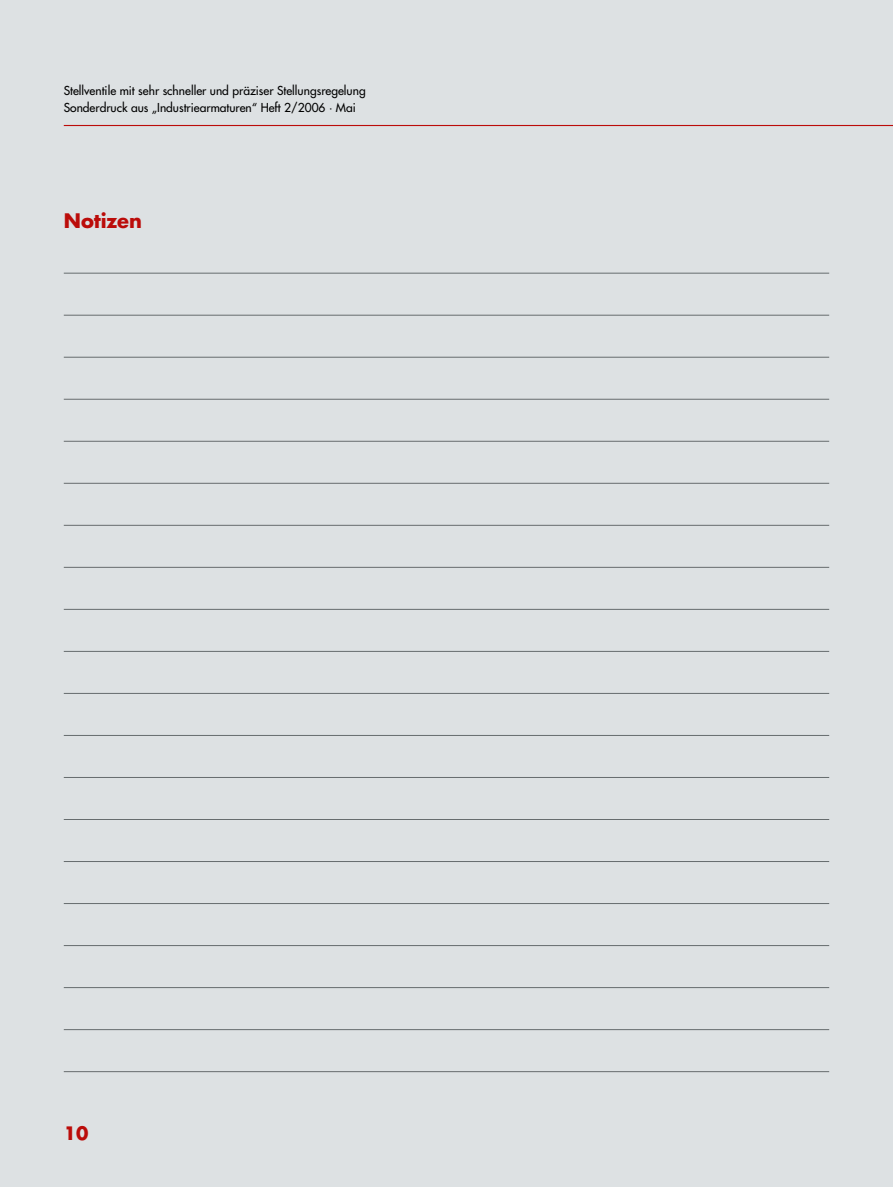
<style>
.page{position:relative;width:893px;height:1187px;background:#fff}
.page>*{position:absolute;margin:0;border:0;box-sizing:border-box;transform-origin:0 0}
.t1{font:700 19.5px "Futura";color:#bb0c0a}
.t2{font:700 18px "Futura";color:#bb0c0a}
.t3{font:12px/16.5px "Futura";color:#000}
</style>
<div class="page">
<div style="left:0;top:0;width:893px;height:1186px;background:#dde1e3"></div>
<hr style="left:64px;top:125px;width:829px;height:1px;background:#bb0c0a">
<hr style="left:64px;top:273px;width:765px;height:1px;background:#666c6e">
<hr style="left:64px;top:315px;width:765px;height:1px;background:#666c6e">
<hr style="left:64px;top:357px;width:765px;height:1px;background:#666c6e">
<hr style="left:64px;top:399px;width:765px;height:1px;background:#666c6e">
<hr style="left:64px;top:441px;width:765px;height:1px;background:#666c6e">
<hr style="left:64px;top:483px;width:765px;height:1px;background:#666c6e">
<hr style="left:64px;top:525px;width:765px;height:1px;background:#666c6e">
<hr style="left:64px;top:567px;width:765px;height:1px;background:#666c6e">
<hr style="left:64px;top:861px;width:765px;height:1px;background:#666c6e">
<hr style="left:64px;top:609px;width:765px;height:1px;background:#666c6e">
<hr style="left:64px;top:651px;width:765px;height:1px;background:#666c6e">
<hr style="left:64px;top:693px;width:765px;height:1px;background:#666c6e">
<hr style="left:64px;top:735px;width:765px;height:1px;background:#666c6e">
<hr style="left:64px;top:777px;width:765px;height:1px;background:#666c6e">
<hr style="left:64px;top:819px;width:765px;height:1px;background:#666c6e">
<hr style="left:64px;top:903px;width:765px;height:1px;background:#666c6e">
<hr style="left:64px;top:1029px;width:765px;height:1px;background:#666c6e">
<hr style="left:64px;top:945px;width:765px;height:1px;background:#666c6e">
<hr style="left:64px;top:987px;width:765px;height:1px;background:#666c6e">
<hr style="left:64px;top:1071px;width:765px;height:1px;background:#666c6e">
<p class="t3" style="left:64px;top:82px;width:303px">Stellventile mit sehr schneller und präziser Stellungsregelung<br>Sonderdruck aus „Industriearmaturen“ Heft 2/2006 · Mai</p>
<h1 class="t1" style="left:64px;top:207px;width:80px">Notizen</h1>
<h2 class="t2" style="left:64px;top:1120px;width:26px">10</h2>
</div>
